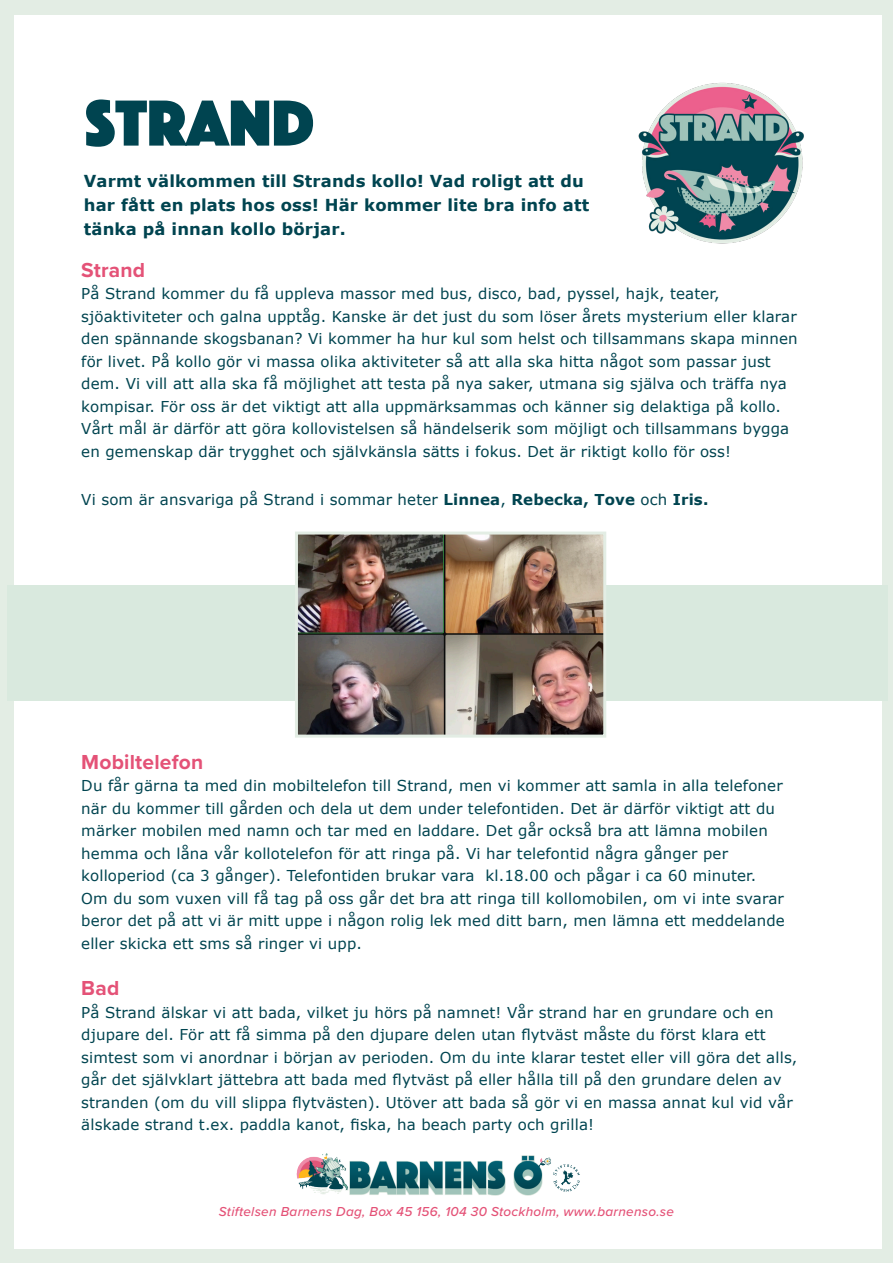
<style>
.page{position:relative;width:893px;height:1263px;background:#e3ede4}
.page>*{position:absolute;margin:0;border:0;box-sizing:border-box;transform-origin:0 0}
.t1{font:67.5px "Phosphate Solid";color:#004450}
.t2{font:700 21px "Proxima Nova";letter-spacing:.01em;color:#e45277}
.t3{font:700 16.5px/24px "Verdana";letter-spacing:.01em;color:#004450}
.t4{font:15px/22.5px "Verdana";letter-spacing:.01em;color:#004450}
.t5{font:italic 500 13.5px "Proxima Nova";letter-spacing:.02em;color:#e45277}
.s1{font-weight:700}
</style>
<div class="page">
<div style="left:14px;top:15px;width:867px;height:1233px;background:#fff"></div>
<hr style="left:84px;top:0;width:1px;height:1263px;background:#000">
<hr style="left:0;top:1204px;width:893px;height:2px;background:#004450">
<hr style="left:1px;top:84px;width:892px;height:2px;background:#004450">
<div style="left:83px;top:81px;width:723px;height:1124px;background:#fff"></div>
<img style="left:638px;top:82px;width:171px;height:162px">
<div style="left:8px;top:585px;width:880px;height:115px;background:#d9e9de"></div>
<img style="left:299px;top:535px;width:303px;height:199px">
<div style="left:295px;top:531px;width:311px;height:207px;border:3px solid #e3ede4"></div>
<p class="t1" style="left:85px;top:75px;width:231px">STRAND</p>
<p class="t3" style="left:84px;top:169px;width:507px">Varmt välkommen till Strands kollo! Vad roligt att du har fått en plats hos oss! Här kommer lite bra info att tänka på innan kollo börjar.</p>
<p class="t2" style="left:81px;top:254px;width:65px">Strand</p>
<p class="t4" style="left:81px;top:283px;width:718px">På Strand kommer du få uppleva massor med bus, disco, bad, pyssel, hajk, teater, sjöaktiviteter och galna upptåg. Kanske är det just du som löser årets mysterium eller klarar den spännande skogsbanan? Vi kommer ha hur kul som helst och tillsammans skapa minnen för livet. På kollo gör vi massa olika aktiviteter så att alla ska hitta något som passar just dem. Vi vill att alla ska få möjlighet att testa på nya saker, utmana sig själva och träffa nya kompisar. För oss är det viktigt att alla uppmärksammas och känner sig delaktiga på kollo.<br>Vårt mål är därför att göra kollovistelsen så händelserik som möjligt och tillsammans bygga en gemenskap där trygghet och självkänsla sätts i fokus. Det är riktigt kollo för oss!</p>
<p class="t4" style="left:81px;top:488px;width:629px">Vi som är ansvariga på Strand i sommar heter <span class="s1">Linnea</span>, <span class="s1">Rebecka, Tove</span> och <span class="s1">Iris.</span></p>
<p class="t2" style="left:81px;top:746px;width:123px">Mobiltelefon</p>
<p class="t4" style="left:81px;top:775px;width:703px">Du får gärna ta med din mobiltelefon till Strand, men vi kommer att samla in alla telefoner när du kommer till gården och dela ut dem under telefontiden. Det är därför viktigt att du märker mobilen med namn och tar med en laddare. Det går också bra att lämna mobilen hemma och låna vår kollotelefon för att ringa på. Vi har telefontid några gånger per kolloperiod (ca 3 gånger). Telefontiden brukar vara kl.18.00 och pågar i ca 60 minuter.</p>
<p class="t4" style="left:81px;top:887px;width:705px;text-align:justify">Om du som vuxen vill få tag på oss går det bra att ringa till kollomobilen, om vi inte svarar beror det på att vi är mitt uppe i någon rolig lek med ditt barn, men lämna ett meddelande eller skicka ett sms så ringer vi upp.</p>
<p class="t2" style="left:81px;top:973px;width:40px">Bad</p>
<p class="t4" style="left:81px;top:1001px;width:718px">På Strand älskar vi att bada, vilket ju hörs på namnet! Vår strand har en grundare och en djupare del. För att få simma på den djupare delen utan flytväst måste du först klara ett simtest som vi anordnar i början av perioden. Om du inte klarar testet eller vill göra det alls, går det självklart jättebra att bada med flytväst på eller hålla till på den grundare delen av stranden (om du vill slippa flytvästen). Utöver att bada så gör vi en massa annat kul vid vår älskade strand t.ex. paddla kanot, fiska, ha beach party och grilla!</p>
<p class="t5" style="left:219px;top:1202px;width:457px">Stiftelsen Barnens Dag, Box 45 156, 104 30 Stockholm, www.barnenso.se</p>
</div>
